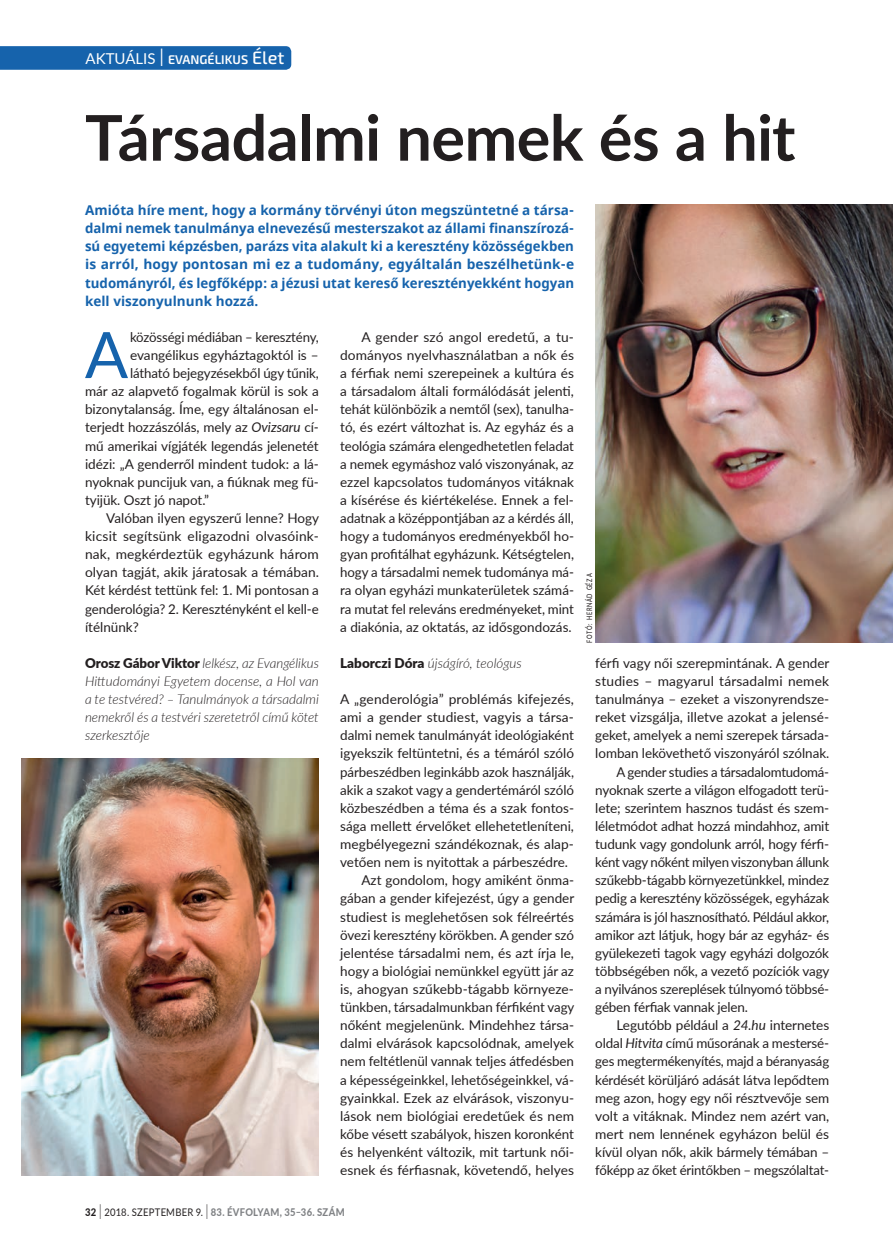
<style>
.page{position:relative;width:893px;height:1255px;background:#fff}
.page>*{position:absolute;margin:0;border:0;box-sizing:border-box;transform-origin:0 0}
.t1{font:64.05px "Lato";color:#1663ac}
.t2{font:700 63px "Lato";letter-spacing:-.01em;color:#231f20}
.t3{font:13.5px/18.1px "Lato";letter-spacing:-.005em;color:#231f20;text-align:justify}
.t4{font:700 13.5px/18.1px "Noto Sans";color:#1663ac;text-align:justify}
.t5{font:italic 300 13.5px/18.1px "Lato";color:#231f20;text-align:justify}
.t6{font:13.5px "Lato";letter-spacing:.015em;color:#231f20}
.t7{font:600 12.6px "Exo 2";color:#fff}
.t8{font:800 10.5px "Lato";letter-spacing:.025em;color:#808285;scale:.9 1}
.t9{font:500 7.5px "Lato";letter-spacing:.13em;color:#231f20;scale:.75 1}
.s1{font-family:"Lato";font-weight:400;font-size:15px}
.s2{font-weight:300;font-size:25.2px}
.s3{font-weight:500;font-size:18px}
.s4{font-style:italic}
.s5{font-weight:900;font-style:normal}
.s6{color:#231f20}
.s7{font-weight:300;font-size:21px;color:#231f20}
.s8{font-weight:400;color:#231f20}
</style>
<div class="page">
<svg style="left:0;top:46px;width:291px;height:24px;background:#1a65ad"></svg>
<img style="left:21px;top:758px;width:298px;height:417px">
<img style="left:595px;top:205px;width:298px;height:437px">
<p class="t7" style="left:86px;top:52px;width:200px"><span class="s1">AKTUÁLIS</span> <span class="s2">I</span> EVANGÉLIKUS <span class="s3">Élet</span></p>
<h2 class="t2" style="left:85px;top:91px;width:712px">Társadalmi nemek és a hit</h2>
<p class="t4" style="left:85px;top:201px;width:491px">Amióta híre ment, hogy a kormány törvényi úton megszüntetné a társa&shy;dalmi nemek tanulmánya elnevezésű mesterszakot az állami finanszírozá&shy;sú egyetemi képzésben, parázs vita alakult ki a keresztény közösségekben is arról, hogy pontosan mi ez a tudomány, egyáltalán beszélhetünk-e tudományról, és legfőképp: a jézusi utat kereső keresztényekként hogyan kell viszonyulnunk hozzá.</p>
<h1 class="t1" style="left:85px;top:309px;width:45px">A</h1>
<p class="t3" style="left:130px;top:327px;width:190px">közösségi médiában – keresztény,</p>
<p class="t3" style="left:130px;top:345px;width:190px">evangélikus egyháztagoktól is –</p>
<p class="t3" style="left:130px;top:363px;width:190px">látható bejegyzésekből úgy tűnik,</p>
<p class="t3" style="left:85px;top:381px;width:235px">már az alapvető fogalmak körül is sok a</p>
<p class="t3" style="left:85px;top:400px;width:235px">bizonytalanság. Íme, egy általánosan el-</p>
<p class="t3" style="left:85px;top:418px;width:235px">terjedt hozzászólás, mely az <span class="s4">Ovizsaru</span> cí-</p>
<p class="t3" style="left:85px;top:436px;width:235px">mű amerikai vígjáték legendás jelenetét</p>
<p class="t3" style="left:85px;top:454px;width:235px">idézi: „A genderről mindent tudok: a lá-</p>
<p class="t3" style="left:85px;top:472px;width:235px">nyoknak puncijuk van, a fiúknak meg fü-</p>
<p class="t3" style="left:85px;top:490px;width:125px">tyijük. Oszt jó napot.”</p>
<p class="t3" style="left:106px;top:508px;width:214px">Valóban ilyen egyszerű lenne? Hogy</p>
<p class="t6" style="left:85px;top:526px;width:235px">kicsit segítsünk eligazodni olvasóink-</p>
<p class="t3" style="left:85px;top:544px;width:235px">nak, megkérdeztük egyházunk három</p>
<p class="t3" style="left:85px;top:562px;width:235px">olyan tagját, akik járatosak a témában.</p>
<p class="t3" style="left:85px;top:581px;width:235px">Két kérdést tettünk fel: 1. Mi pontosan a</p>
<p class="t3" style="left:85px;top:599px;width:235px">genderológia? 2. Keresztényként el kell-e</p>
<p class="t3" style="left:85px;top:617px;width:55px">ítélnünk?</p>
<p class="t5" style="left:85px;top:653px;width:235px"><span class="s5">Orosz Gábor Viktor</span> lelkész, az Evangélikus Hittudományi Egyetem docense, a Hol van a te testvéred? – Tanulmányok a társadalmi nemekről és a testvéri szeretetről című kötet szerkesztője</p>
<p class="t3" style="left:340px;top:327px;width:235px;text-indent:21px">A gender szó angol eredetű, a tu&shy;dományos nyelvhasználatban a nők és a férfiak nemi szerepeinek a kultúra és a társadalom általi formálódását jelenti, tehát különbözik a nemtől (sex), tanulha&shy;tó, és ezért változhat is. Az egyház és a teológia számára elengedhetetlen feladat a nemek egymáshoz való viszonyának, az ezzel kapcsolatos tudományos vitáknak a kísérése és kiértékelése. Ennek a fel&shy;adatnak a középpontjában az a kérdés áll, hogy a tudományos eredményekből ho&shy;gyan profitálhat egyházunk. Kétségtelen, hogy a társadalmi nemek tudománya má&shy;ra olyan egyházi munkaterületek számá&shy;ra mutat fel releváns eredményeket, mint a diakónia, az oktatás, az idősgondozás.</p>
<p class="t5" style="left:340px;top:653px;width:183px"><span class="s5">Laborczi Dóra</span> újságíró, teológus</p>
<p class="t3" style="left:340px;top:689px;width:235px">A „genderológia” problémás kifejezés,</p>
<p class="t3" style="left:340px;top:707px;width:235px">ami a gender studiest, vagyis a társa-</p>
<p class="t3" style="left:340px;top:725px;width:235px">dalmi nemek tanulmányát ideológiaként</p>
<p class="t3" style="left:340px;top:744px;width:235px">igyekszik feltüntetni, és a témáról szóló</p>
<p class="t3" style="left:340px;top:762px;width:235px">párbeszédben leginkább azok használják,</p>
<p class="t3" style="left:340px;top:780px;width:235px">akik a szakot vagy a gendertémáról szóló</p>
<p class="t3" style="left:340px;top:798px;width:235px">közbeszédben a téma és a szak fontos-</p>
<p class="t3" style="left:340px;top:816px;width:235px">sága mellett érvelőket ellehetetleníteni,</p>
<p class="t3" style="left:340px;top:834px;width:235px">megbélyegezni szándékoznak, és alap-</p>
<p class="t3" style="left:340px;top:852px;width:229px">vetően nem is nyitottak a párbeszédre.</p>
<p class="t3" style="left:361px;top:870px;width:214px">Azt gondolom, hogy amiként önma-</p>
<p class="t3" style="left:340px;top:888px;width:236px">gában a gender kifejezést, úgy a gender</p>
<p class="t3" style="left:340px;top:906px;width:235px">studiest is meglehetősen sok félreértés</p>
<p class="t3" style="left:340px;top:925px;width:235px">övezi keresztény körökben. A gender szó</p>
<p class="t3" style="left:340px;top:943px;width:235px">jelentése társadalmi nem, és azt írja le,</p>
<p class="t3" style="left:340px;top:961px;width:235px">hogy a biológiai nemünkkel együtt jár az</p>
<p class="t3" style="left:340px;top:979px;width:235px">is, ahogyan szűkebb-tágabb környeze-</p>
<p class="t3" style="left:340px;top:997px;width:236px">tünkben, társadalmunkban férfiként vagy</p>
<p class="t3" style="left:340px;top:1015px;width:235px">nőként megjelenünk. Mindehhez társa-</p>
<p class="t3" style="left:340px;top:1033px;width:235px">dalmi elvárások kapcsolódnak, amelyek</p>
<p class="t3" style="left:340px;top:1051px;width:235px">nem feltétlenül vannak teljes átfedésben</p>
<p class="t3" style="left:340px;top:1069px;width:235px">a képességeinkkel, lehetőségeinkkel, vá-</p>
<p class="t3" style="left:340px;top:1088px;width:235px">gyainkkal. Ezek az elvárások, viszonyu-</p>
<p class="t3" style="left:340px;top:1106px;width:235px">lások nem biológiai eredetűek és nem</p>
<p class="t3" style="left:340px;top:1124px;width:235px">kőbe vésett szabályok, hiszen koronként</p>
<p class="t3" style="left:340px;top:1142px;width:235px">és helyenként változik, mit tartunk női-</p>
<p class="t3" style="left:340px;top:1160px;width:235px">esnek és férfiasnak, követendő, helyes</p>
<p class="t8" style="left:85px;top:1203px;width:290px"><span class="s6">32</span> <span class="s7">I</span> <span class="s8">2018. SZEPTEMBER 9.</span> <span class="s7">I</span> 83. ÉVFOLYAM, 35–36. SZÁM</p>
<p class="t9" style="left:584px;top:642px;width:94px;rotate:-90deg">FOTÓ: HERNÁD GÉZA</p>
<p class="t3" style="left:595px;top:653px;width:236px">férfi vagy női szerepmintának. A gender</p>
<p class="t3" style="left:595px;top:671px;width:235px">studies – magyarul társadalmi nemek</p>
<p class="t3" style="left:595px;top:689px;width:235px">tanulmánya – ezeket a viszonyrendsze-</p>
<p class="t3" style="left:595px;top:707px;width:235px">reket vizsgálja, illetve azokat a jelensé-</p>
<p class="t3" style="left:595px;top:725px;width:235px">geket, amelyek a nemi szerepek társada-</p>
<p class="t3" style="left:595px;top:744px;width:235px">lomban lekövethető viszonyáról szólnak.</p>
<p class="t3" style="left:617px;top:762px;width:214px">A gender studies a társadalomtudomá-</p>
<p class="t3" style="left:595px;top:780px;width:235px">nyoknak szerte a világon elfogadott terü-</p>
<p class="t3" style="left:595px;top:798px;width:235px">lete; szerintem hasznos tudást és szem-</p>
<p class="t3" style="left:595px;top:816px;width:235px">léletmódot adhat hozzá mindahhoz, amit</p>
<p class="t3" style="left:595px;top:834px;width:235px">tudunk vagy gondolunk arról, hogy férfi-</p>
<p class="t3" style="left:595px;top:852px;width:235px">ként vagy nőként milyen viszonyban állunk</p>
<p class="t3" style="left:595px;top:870px;width:235px">szűkebb-tágabb környezetünkkel, mindez</p>
<p class="t3" style="left:595px;top:888px;width:235px">pedig a keresztény közösségek, egyházak</p>
<p class="t3" style="left:595px;top:906px;width:235px">számára is jól hasznosítható. Például akkor,</p>
<p class="t3" style="left:595px;top:925px;width:235px">amikor azt látjuk, hogy bár az egyház- és</p>
<p class="t3" style="left:595px;top:943px;width:235px">gyülekezeti tagok vagy egyházi dolgozók</p>
<p class="t3" style="left:595px;top:961px;width:236px">többségében nők, a vezető pozíciók vagy</p>
<p class="t3" style="left:595px;top:979px;width:235px">a nyilvános szereplések túlnyomó többsé-</p>
<p class="t3" style="left:595px;top:997px;width:154px">gében férfiak vannak jelen.</p>
<p class="t3" style="left:617px;top:1015px;width:214px">Legutóbb például a <span class="s4">24.hu</span> internetes</p>
<p class="t3" style="left:595px;top:1033px;width:235px">oldal <span class="s4">Hitvita</span> című műsorának a mestersé-</p>
<p class="t3" style="left:595px;top:1051px;width:235px">ges megtermékenyítés, majd a béranyaság</p>
<p class="t3" style="left:595px;top:1069px;width:235px">kérdését körüljáró adását látva lepődtem</p>
<p class="t3" style="left:595px;top:1088px;width:235px">meg azon, hogy egy női résztvevője sem</p>
<p class="t3" style="left:595px;top:1106px;width:235px">volt a vitáknak. Mindez nem azért van,</p>
<p class="t3" style="left:595px;top:1124px;width:235px">mert nem lennének egyházon belül és</p>
<p class="t3" style="left:595px;top:1142px;width:235px">kívül olyan nők, akik bármely témában –</p>
<p class="t3" style="left:595px;top:1160px;width:235px">főképp az őket érintőkben – megszólaltat-</p>
</div>
